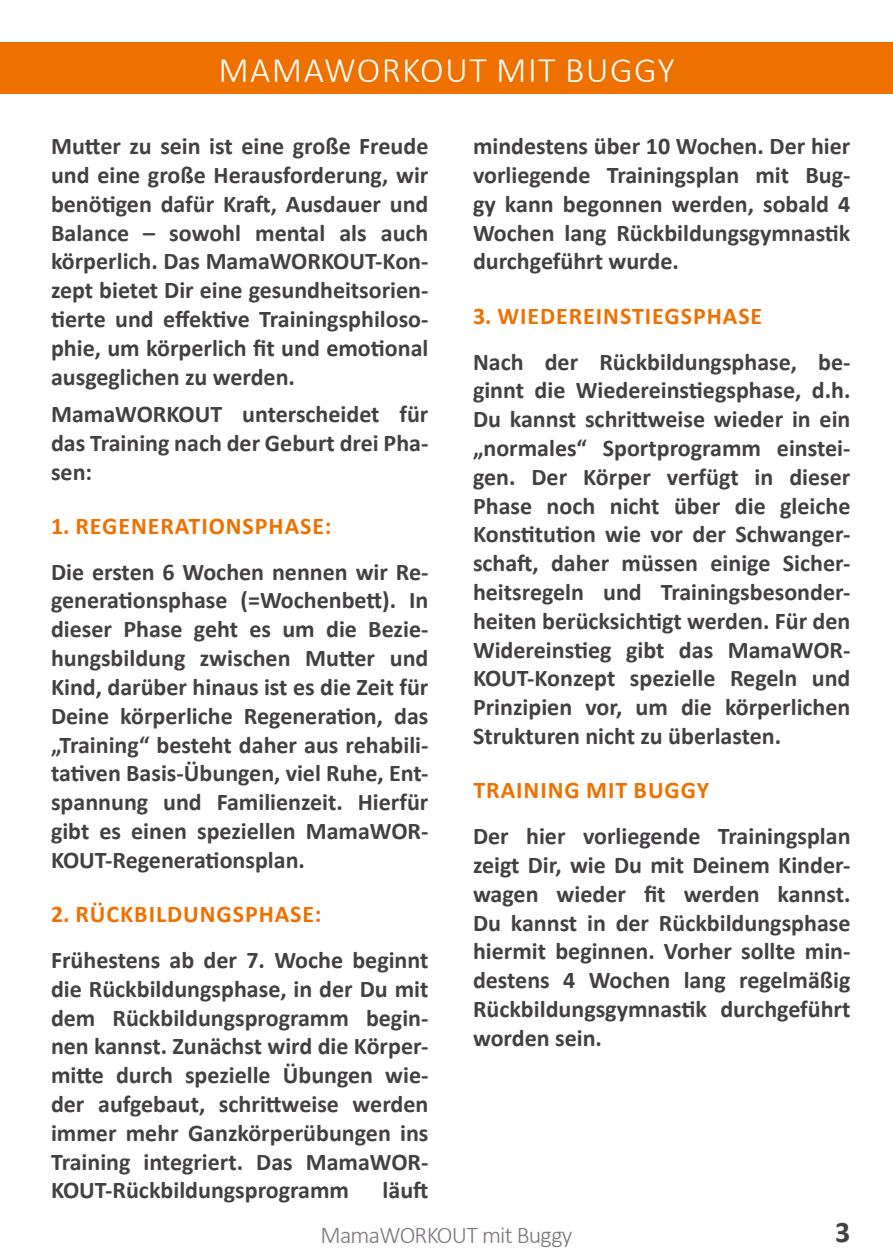
<style>
.page{position:relative;width:893px;height:1259px;background:#fff}
.page>*{position:absolute;margin:0;border:0;box-sizing:border-box;transform-origin:0 0}
.t1{font:300 36px "Calibri";letter-spacing:.04em;color:#fff}
.t2{font:700 30px "Calibri";color:#443f43}
.t3{font:700 24px/28.8px "Calibri";color:#443f43;text-align:justify}
.t4{font:700 24px "Calibri";letter-spacing:.04em;color:#ee7100}
.t5{font:300 24px "Calibri";letter-spacing:-.03em;color:#7e747d}
</style>
<div class="page">
<div style="left:0;top:43px;width:893px;height:51px;background:#ee7100"></div>
<h1 class="t1" style="left:218px;top:47px;width:458px">MAMAWORKOUT MIT BUGGY</h1>
<p class="t3" style="left:51px;top:131px;width:379px">Mutter zu sein ist eine große Freude und eine große Herausforderung, wir benötigen dafür Kraft, Ausdauer und Balance – sowohl mental als auch körperlich. Das MamaWORKOUT-Kon&shy;zept bietet Dir eine gesundheitsorien&shy;tierte und effektive Trainingsphiloso&shy;phie, um körperlich fit und emotional ausgeglichen zu werden.</p>
<p class="t3" style="left:51px;top:399px;width:379px">MamaWORKOUT unterscheidet für das Training nach der Geburt drei Pha&shy;sen:</p>
<p class="t4" style="left:51px;top:509px;width:282px">1. REGENERATIONSPHASE:</p>
<p class="t3" style="left:51px;top:556px;width:379px">Die ersten 6 Wochen nennen wir Re&shy;generationsphase (=Wochenbett). In dieser Phase geht es um die Bezie&shy;hungsbildung zwischen Mutter und Kind, darüber hinaus ist es die Zeit für Deine körperliche Regeneration, das „Training“ besteht daher aus rehabili&shy;tativen Basis-Übungen, viel Ruhe, Ent&shy;spannung und Familienzeit. Hierfür gibt es einen speziellen MamaWOR-KOUT-Regenerationsplan.</p>
<p class="t4" style="left:51px;top:897px;width:272px">2. RÜCKBILDUNGSPHASE:</p>
<p class="t3" style="left:51px;top:944px;width:379px">Frühestens ab der 7. Woche beginnt die Rückbildungsphase, in der Du mit dem Rückbildungsprogramm begin&shy;nen kannst. Zunächst wird die Körper&shy;mitte durch spezielle Übungen wie&shy;der aufgebaut, schrittweise werden immer mehr Ganzkörperübungen ins Training integriert. Das MamaWOR-KOUT-Rückbildungsprogramm</p>
<p class="t3" style="left:383px;top:1175px;width:47px">läuft</p>
<p class="t3" style="left:473px;top:131px;width:379px">mindestens über 10 Wochen. Der hier vorliegende Trainingsplan mit Bug&shy;gy kann begonnen werden, sobald 4<br>Wochen lang Rückbildungsgymnastik durchgeführt wurde.</p>
<p class="t4" style="left:473px;top:299px;width:291px">3. WIEDEREINSTIEGSPHASE</p>
<p class="t3" style="left:473px;top:346px;width:379px">Nach der Rückbildungsphase, be&shy;ginnt die Wiedereinstiegsphase, d.h.<br>Du kannst schrittweise wieder in ein „normales“ Sportprogramm einstei&shy;gen. Der Körper verfügt in dieser Phase noch nicht über die gleiche Konstitution wie vor der Schwanger&shy;schaft, daher müssen einige Sicher&shy;heitsregeln und Trainingsbesonder&shy;heiten berücksichtigt werden. Für den Widereinstieg gibt das MamaWOR-KOUT-Konzept spezielle Regeln und Prinzipien vor, um die körperlichen Strukturen nicht zu überlasten.</p>
<p class="t4" style="left:473px;top:773px;width:237px">TRAINING MIT BUGGY</p>
<p class="t3" style="left:473px;top:821px;width:379px">Der hier vorliegende Trainingsplan zeigt Dir, wie Du mit Deinem Kinder&shy;wagen wieder fit werden kannst.<br>Du kannst in der Rückbildungsphase hiermit beginnen. Vorher sollte min&shy;destens 4 Wochen lang regelmäßig Rückbildungsgymnastik durchgeführt worden sein.</p>
<p class="t5" style="left:320px;top:1220px;width:253px">MamaWORKOUT mit Buggy</p>
<p class="t2" style="left:835px;top:1210px;width:17px">3</p>
</div>
